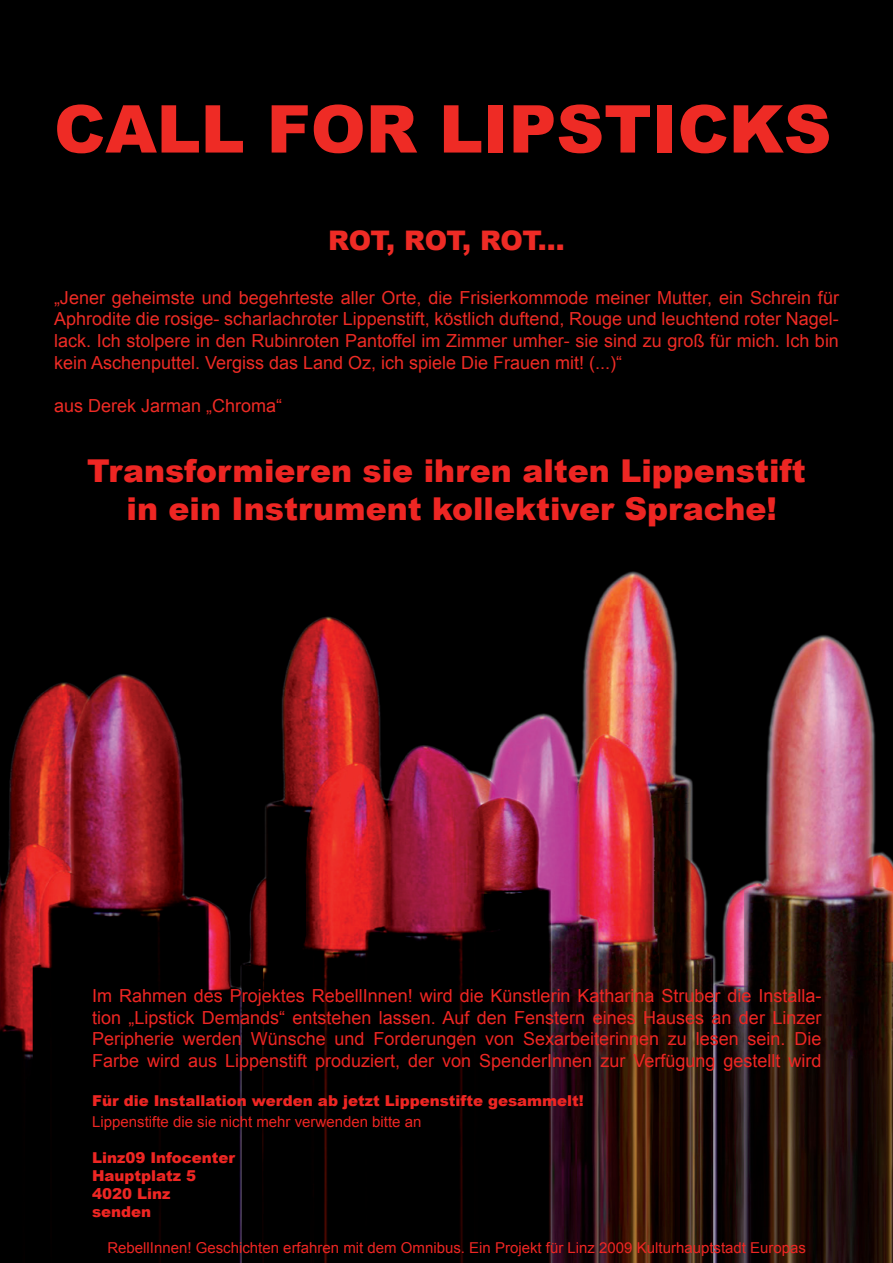
<style>
.page{position:relative;width:893px;height:1263px;background:#fff}
.page>*{position:absolute;margin:0;border:0;box-sizing:border-box;transform-origin:0 0}
.t1{font:900 66px "Arial";color:#ee2b25}
.t2{font:900 31.5px/37.8px "Arial";color:#ee2623;text-align:center}
.t3{font:900 27px "Arial";letter-spacing:-.02em;color:#ee2b25}
.t4{font:18px/21.6px "Arial";color:#ee2b25;text-align:justify}
.t5{font:18px/21.6px "Arial";color:#ee2623;text-align:justify}
.t6{font:15px "Arial";color:#ee2623}
.t7{font:900 15px/18px "Arial";color:#ee2623}
</style>
<div class="page">
<img style="left:0;top:0;width:893px;height:1263px">
<h1 class="t1" style="left:54px;top:81px;width:779px">CALL FOR LIPSTICKS</h1>
<h3 class="t3" style="left:328px;top:220px;width:238px">ROT, ROT, ROT...</h3>
<p class="t4" style="left:54px;top:287px;width:786px">„Jener geheimste und begehrteste aller Orte, die Frisierkommode meiner Mutter, ein Schrein für Aphrodite die rosige- scharlachroter Lippenstift, köstlich duftend, Rouge und leuchtend roter Nagel&shy;lack. Ich stolpere in den Rubinroten Pantoffel im Zimmer umher- sie sind zu groß für mich. Ich bin kein Aschenputtel. Vergiss das Land Oz, ich spiele Die Frauen mit! (...)“</p>
<p class="t4" style="left:54px;top:395px;width:230px">aus Derek Jarman „Chroma“</p>
<h2 class="t2" style="left:87px;top:451px;width:720px">Transformieren sie ihren alten Lippenstift in ein Instrument kollektiver Sprache!</h2>
<p class="t5" style="left:92px;top:985px;width:731px">Im Rahmen des Projektes RebellInnen! wird die Künstlerin Katharina Struber die Installa&shy;tion „Lipstick Demands“ entstehen lassen. Auf den Fenstern eines Hauses an der Linzer Peripherie werden Wünsche und Forderungen von Sexarbeiterinnen zu lesen sein. Die Farbe wird aus Lippenstift produziert, der von SpenderInnen zur Verfügung gestellt wird</p>
<p class="t7" style="left:92px;top:1091px;width:493px">Für die Installation werden ab jetzt Lippenstifte gesammelt!</p>
<p class="t6" style="left:92px;top:1112px;width:331px">Lippenstifte die sie nicht mehr verwenden bitte an</p>
<p class="t7" style="left:92px;top:1148px;width:145px">Linz09 Infocenter<br>Hauptplatz 5<br>4020 Linz<br>senden</p>
<p class="t6" style="left:107px;top:1238px;width:700px">RebellInnen! Geschichten erfahren mit dem Omnibus. Ein Projekt für Linz 2009 Kulturhauptstadt Europas</p>
</div>
